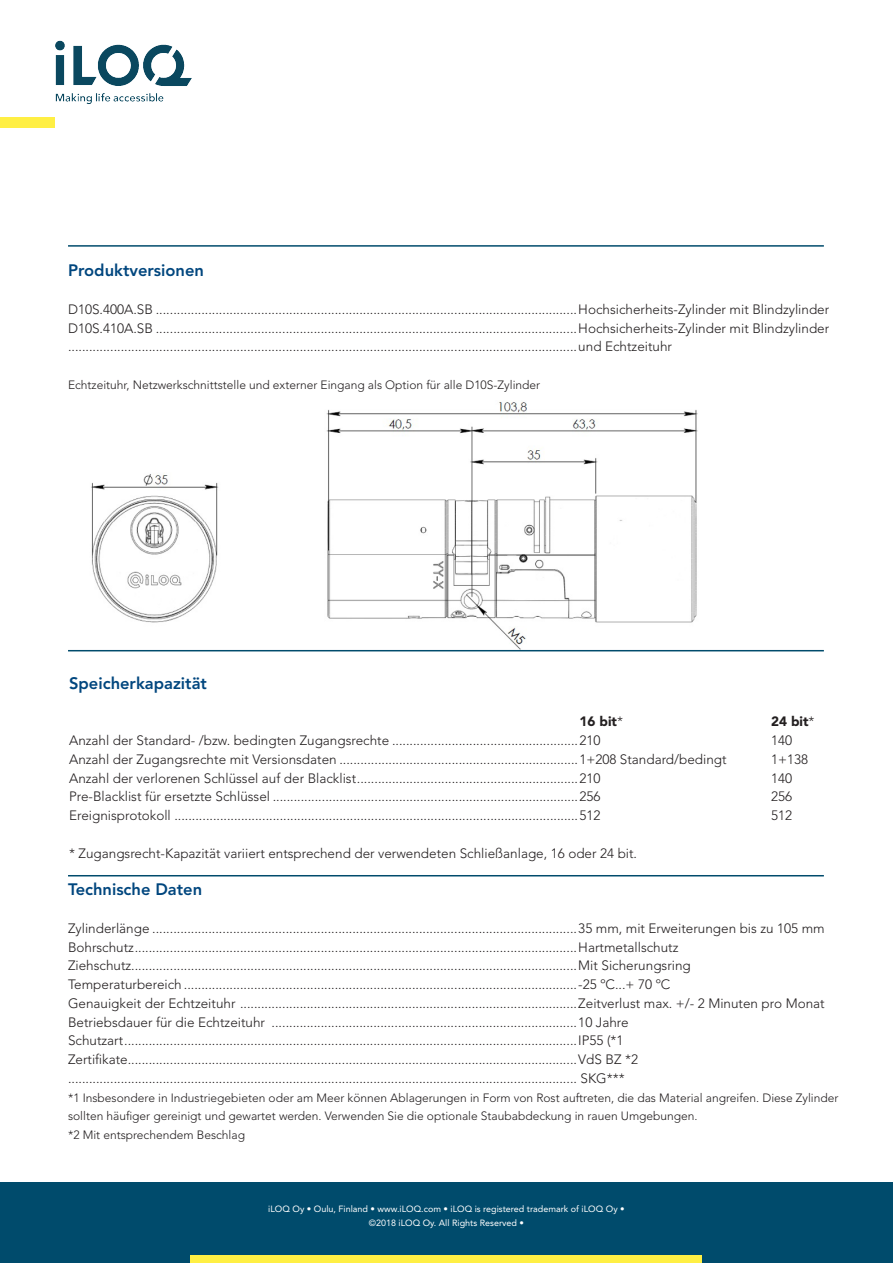
<style>
.page{position:relative;width:893px;height:1263px;background:#fff}
.page>*{position:absolute;margin:0;border:0;box-sizing:border-box;transform-origin:0 0}
.Otsikko{font:800 16.5px "Avenir LT Std";color:#00467e}
.Taulukko{font:300 13.5px/18.8px "Avenir LT Std";color:#231f20}
.Otsikko-2{font:900 13.5px "Avenir LT Std";color:#231f20}
.Taulukko-2{font:300 12px/18.8px "Avenir LT Std";color:#231f20}
.t1{font:9px/13.5px "Avenir LT Std";color:#fff;text-align:center}
.s1{font-weight:300}
</style>
<div class="page">
<div style="left:0;top:1182px;width:893px;height:81px;background:#004b6c"></div>
<div style="left:191px;top:1255px;width:511px;height:8px;background:#ffef44"></div>
<img style="left:55px;top:40px;width:137px;height:64px">
<div style="left:0;top:118px;width:55px;height:10px;background:#ffef44"></div>
<img style="left:91px;top:402px;width:607px;height:248px">
<hr style="left:68px;top:245px;width:756px;height:2px;background:#004b6c">
<hr style="left:68px;top:650px;width:756px;height:1px;background:#004b6c">
<hr style="left:68px;top:875px;width:756px;height:1px;background:#004b6c">
<p class="Otsikko" style="left:68px;top:261px;width:137px">Produktversionen</p>
<p class="Taulukko" style="left:68px;top:300px;width:763px">D10S.400A.SB ........................................................................................................................Hochsicherheits-Zylinder mit Blindzylinder</p>
<p class="Taulukko" style="left:68px;top:319px;width:763px">D10S.410A.SB ........................................................................................................................Hochsicherheits-Zylinder mit Blindzylinder .................................................................................................................................................und Echtzeituhr</p>
<p class="Taulukko-2" style="left:68px;top:375px;width:474px">Echtzeituhr, Netzwerkschnittstelle und externer Eingang als Option für alle D10S-Zylinder</p>
<p class="Otsikko" style="left:69px;top:673px;width:139px">Speicherkapazität</p>
<p class="Otsikko-2" style="left:580px;top:714px;width:45px">16 bit<span class="s1">*</span></p>
<p class="Otsikko-2" style="left:771px;top:714px;width:45px">24 bit<span class="s1">*</span></p>
<p class="Taulukko" style="left:69px;top:731px;width:533px">Anzahl der Standard- /bzw. bedingten Zugangsrechte .....................................................210</p>
<p class="Taulukko" style="left:771px;top:731px;width:23px">140</p>
<p class="Taulukko" style="left:69px;top:750px;width:659px">Anzahl der Zugangsrechte mit Versionsdaten ....................................................................1+208 Standard/bedingt</p>
<p class="Taulukko" style="left:771px;top:750px;width:39px">1+138</p>
<p class="Taulukko" style="left:69px;top:769px;width:533px">Anzahl der verlorenen Schlüssel auf der Blacklist...............................................................210</p>
<p class="Taulukko" style="left:771px;top:769px;width:23px">140</p>
<p class="Taulukko" style="left:69px;top:787px;width:533px">Pre-Blacklist für ersetzte Schlüssel .......................................................................................256</p>
<p class="Taulukko" style="left:771px;top:787px;width:23px">256</p>
<p class="Taulukko" style="left:69px;top:806px;width:533px">Ereignisprotokoll ...................................................................................................................512</p>
<p class="Taulukko" style="left:771px;top:806px;width:23px">512</p>
<p class="Taulukko" style="left:69px;top:844px;width:570px">* Zugangsrecht-Kapazität variiert entsprechend der verwendeten Schließanlage, 16 oder 24 bit.</p>
<p class="Otsikko" style="left:68px;top:880px;width:136px">Technische Daten</p>
<p class="Taulukko" style="left:68px;top:919px;width:758px">Zylinderlänge .........................................................................................................................35 mm, mit Erweiterungen bis zu 105 mm</p>
<p class="Taulukko" style="left:68px;top:937px;width:612px">Bohrschutz..............................................................................................................................Hartmetallschutz</p>
<p class="Taulukko" style="left:68px;top:956px;width:624px">Ziehschutz...............................................................................................................................Mit Sicherungsring</p>
<p class="Taulukko" style="left:68px;top:975px;width:604px">Temperaturbereich ................................................................................................................-25 ºC...+ 70 ºC</p>
<p class="Taulukko" style="left:68px;top:994px;width:758px">Genauigkeit der Echtzeituhr ................................................................................................Zeitverlust max. +/- 2 Minuten pro Monat</p>
<p class="Taulukko" style="left:68px;top:1012px;width:562px">Betriebsdauer für die Echtzeituhr .......................................................................................10 Jahre</p>
<p class="Taulukko" style="left:68px;top:1031px;width:557px">Schutzart.................................................................................................................................IP55 (*1</p>
<p class="Taulukko" style="left:68px;top:1050px;width:572px">Zertifikate................................................................................................................................VdS BZ *2</p>
<p class="Taulukko" style="left:68px;top:1069px;width:558px">................................................................................................................................................. SKG***</p>
<p class="Taulukko-2" style="left:68px;top:1088px;width:772px">*1 Insbesondere in Industriegebieten oder am Meer können Ablagerungen in Form von Rost auftreten, die das Material angreifen. Diese Zylinder sollten häufiger gereinigt und gewartet werden. Verwenden Sie die optionale Staubabdeckung in rauen Umgebungen.</p>
<p class="Taulukko-2" style="left:68px;top:1125px;width:178px">*2 Mit entsprechendem Beschlag</p>
<p class="t1" style="left:268px;top:1202px;width:358px">iLOQ Oy • Oulu, Finland • www.iLOQ.com • iLOQ is registered trademark of iLOQ Oy • ©2018 iLOQ Oy. All Rights Reserved •</p>
</div>
